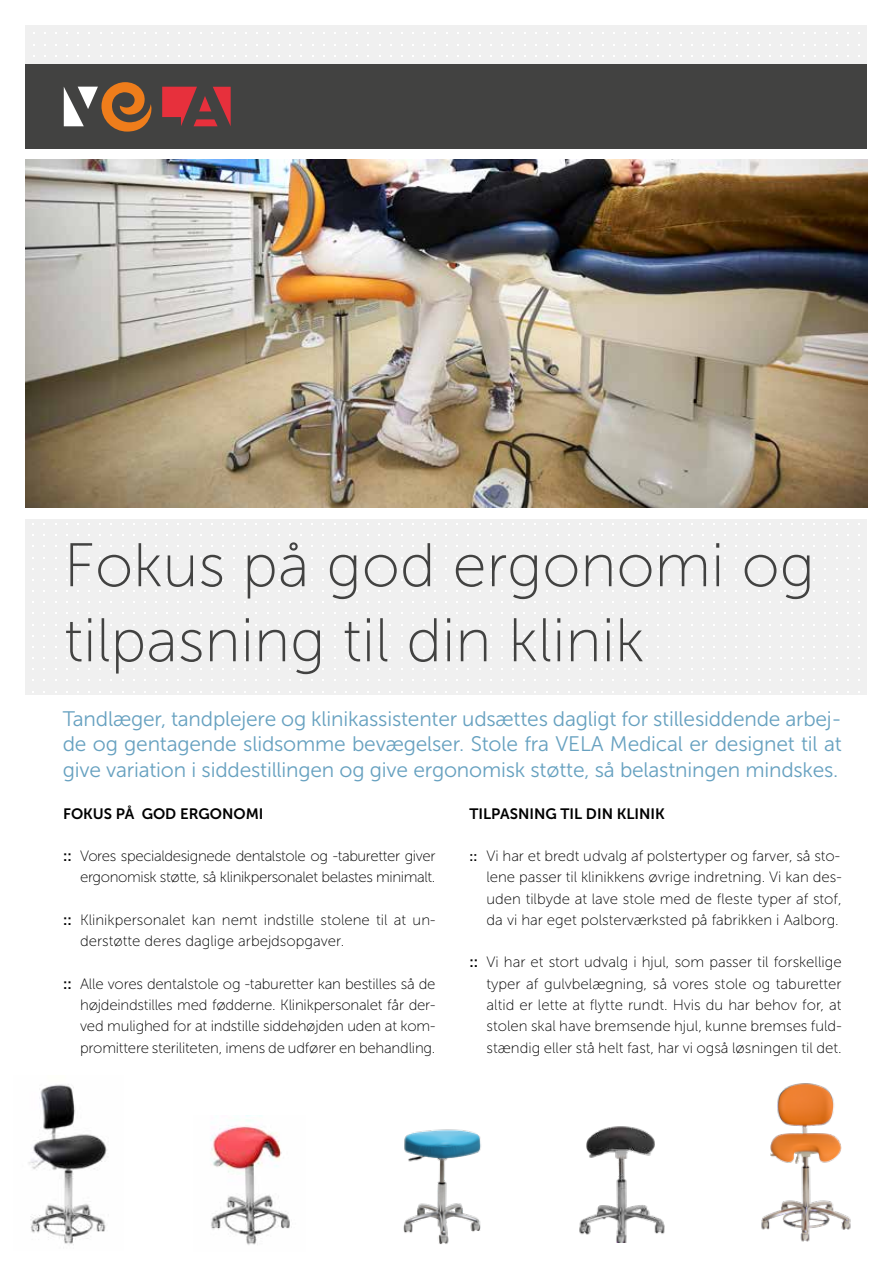
<style>
.page{position:relative;width:893px;height:1263px;background:#fff}
.page>*{position:absolute;margin:0;border:0;box-sizing:border-box;transform-origin:0 0}
.t1{font:61.5px/75px "Museo Sans 100";color:#424241}
.t2{font:21px/25.5px "Museo Sans 300";letter-spacing:-.01em;color:#67a1c0;text-align:justify}
.t3{font:15px/21.3px "Museo Sans 100";color:#000;text-align:justify}
.t4{font:15px/21.3px "Museo Sans 100";letter-spacing:-.025em;color:#000;text-align:right}
.t5{font:15px "Museo Sans 700";color:#000}
.s1{font-family:"Museo Sans 700"}
.s2{font-family:"Museo Sans 700";font-size:13.5px}
</style>
<div class="page">
<div style="left:26px;top:64px;width:841px;height:85px;background:#424241"></div>
<div style="left:26px;top:26px;width:841px;height:38px;background:#f0f0f0"></div>
<div style="left:25px;top:519px;width:842px;height:175px;background:#f0f0f0"></div>
<img style="left:26px;top:159px;width:841px;height:348px">
<svg style="left:218px;top:87px;width:13px;height:39px"></svg>
<svg style="left:64px;top:87px;width:34px;height:39px"></svg>
<svg style="left:162px;top:87px;width:56px;height:39px"></svg>
<svg style="left:101px;top:82px;width:51px;height:50px"></svg>
<img style="left:210px;top:1116px;width:80px;height:129px">
<img style="left:28px;top:1084px;width:79px;height:161px">
<img style="left:761px;top:1083px;width:90px;height:159px">
<img style="left:579px;top:1126px;width:86px;height:117px">
<img style="left:403px;top:1129px;width:78px;height:116px">
<h1 class="t1" style="left:64px;top:528px;width:753px">Fokus på god ergonomi og tilpasning til din klinik</h1>
<p class="t2" style="left:63px;top:706px;width:781px">Tandlæger, tandplejere og klinikassistenter udsættes dagligt for stillesiddende arbej&shy;de og gentagende slidsomme bevægelser. Stole fra VELA Medical er designet til at give variation i siddestillingen og give ergonomisk støtte, så belastningen mindskes.</p>
<p class="t5" style="left:63px;top:805px;width:202px">FOKUS PÅ GOD ERGONOMI</p>
<p class="t4" style="left:63px;top:845px;width:374px"><span class="s1">::</span> Vores specialdesignede dentalstole og -taburetter giver ergonomisk støtte, så klinikpersonalet belastes minimalt.</p>
<p class="t3" style="left:80px;top:909px;width:357px;text-indent:-17px"><span class="s1">::</span> Klinikpersonalet kan nemt indstille stolene til at un&shy;derstøtte deres daglige arbejdsopgaver.</p>
<p class="t3" style="left:80px;top:973px;width:357px;text-indent:-17px"><span class="s1">::</span> Alle vores dentalstole og -taburetter kan bestilles så de højdeindstilles med fødderne. Klinikpersonalet får der&shy;ved mulighed for at indstille siddehøjden uden at kom&shy;promittere steriliteten, imens de udfører en behandling.</p>
<p class="t5" style="left:469px;top:805px;width:197px">TILPASNING TIL DIN KLINIK</p>
<p class="t3" style="left:487px;top:845px;width:357px;text-indent:-17px"><span class="s2">::</span> Vi har et bredt udvalg af polstertyper og farver, så sto&shy;lene passer til klinikkens øvrige indretning. Vi kan des&shy;uden tilbyde at lave stole med de fleste typer af stof, da vi har eget polsterværksted på fabrikken i Aalborg.</p>
<p class="t3" style="left:487px;top:952px;width:357px;text-indent:-17px"><span class="s1">::</span> Vi har et stort udvalg i hjul, som passer til forskellige typer af gulvbelægning, så vores stole og taburetter altid er lette at flytte rundt. Hvis du har behov for, at stolen skal have bremsende hjul, kunne bremses fuld&shy;stændig eller stå helt fast, har vi også løsningen til det.</p>
</div>
